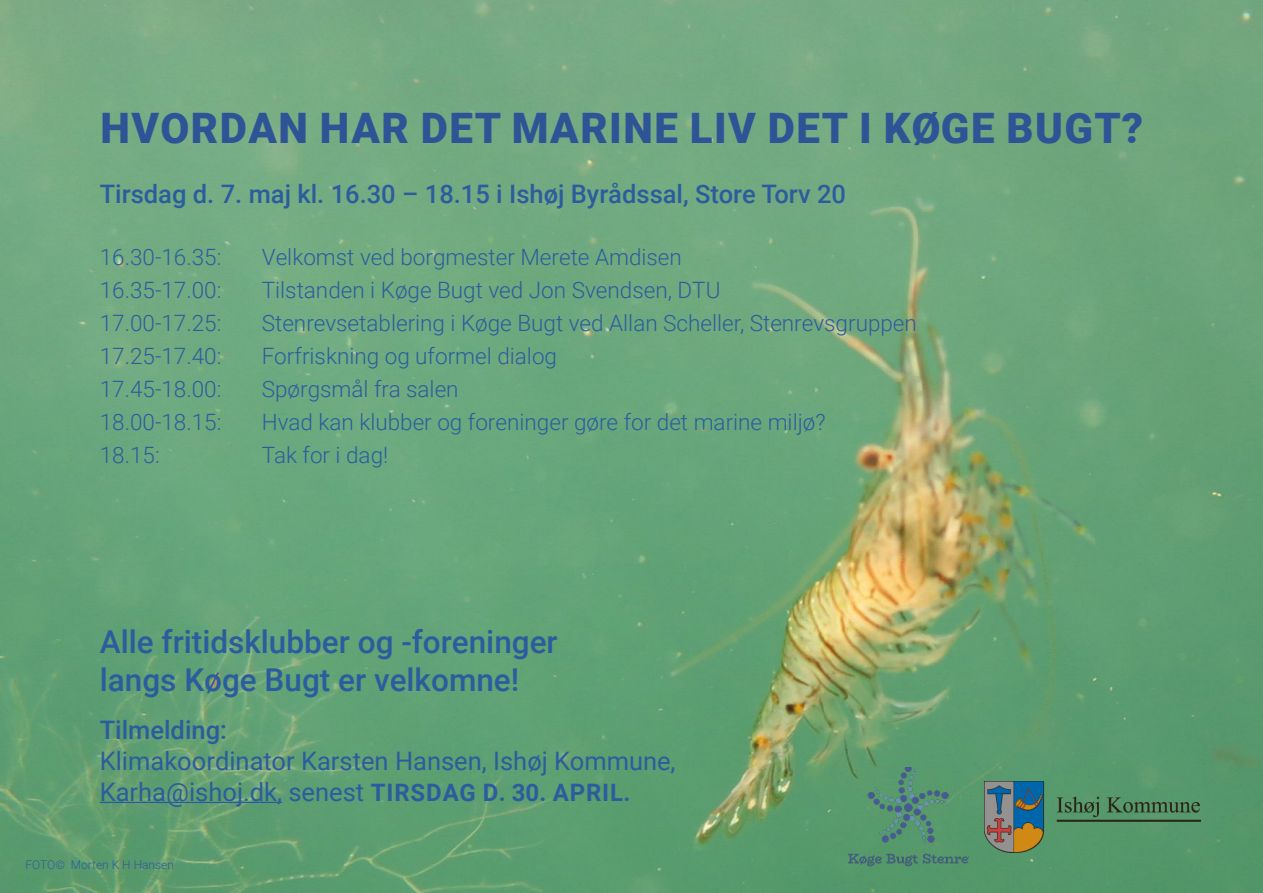
<style>
.page{position:relative;width:1263px;height:893px;background:#fff}
.page>*{position:absolute;margin:0;border:0;box-sizing:border-box;transform-origin:0 0}
.t1{font:900 42px "Roboto";letter-spacing:.035em;color:#2f5496}
.t2{font:500 31.5px/37.8px "Roboto";color:#2b5d9e}
.t3{font:25.5px "Roboto";color:#2b5d9e}
.t4{font:500 25.5px "Roboto";color:#2b5d9e}
.t5{font:300 22.5px "Roboto";color:#2b5d9e}
.t6{font:300 12px "Roboto";color:#2b5d9e}
.s1{font-weight:700;font-size:24px}
</style>
<div class="page">
<img style="left:0;top:0;width:1263px;height:893px">
<hr style="left:100px;top:802px;width:182px;height:1px;background:#2b5d9e">
<img style="left:842px;top:767px;width:126px;height:109px">
<img style="left:984px;top:782px;width:216px;height:71px">
<p class="t1" style="left:101px;top:99px;width:1044px">HVORDAN HAR DET MARINE LIV DET I KØGE BUGT?</p>
<p class="t4" style="left:100px;top:176px;width:748px">Tirsdag d. 7. maj kl. 16.30 – 18.15 i Ishøj Byrådssal, Store Torv 20</p>
<p class="t5" style="left:100px;top:241px;width:123px">16.30-16.35:</p>
<p class="t5" style="left:262px;top:241px;width:422px">Velkomst ved borgmester Merete Amdisen</p>
<p class="t5" style="left:100px;top:274px;width:123px">16.35-17.00:</p>
<p class="t5" style="left:262px;top:274px;width:460px">Tilstanden i Køge Bugt ved Jon Svendsen, DTU</p>
<p class="t5" style="left:100px;top:307px;width:123px">17.00-17.25:</p>
<p class="t5" style="left:262px;top:307px;width:657px">Stenrevsetablering i Køge Bugt ved Allan Scheller, Stenrevsgruppen</p>
<p class="t5" style="left:100px;top:340px;width:123px">17.25-17.40:</p>
<p class="t5" style="left:262px;top:340px;width:297px">Forfriskning og uformel dialog</p>
<p class="t5" style="left:100px;top:373px;width:123px">17.45-18.00:</p>
<p class="t5" style="left:262px;top:373px;width:198px">Spørgsmål fra salen</p>
<p class="t5" style="left:100px;top:406px;width:123px">18.00-18.15:</p>
<p class="t5" style="left:262px;top:406px;width:565px">Hvad kan klubber og foreninger gøre for det marine miljø?</p>
<p class="t5" style="left:100px;top:439px;width:61px">18.15:</p>
<p class="t5" style="left:262px;top:439px;width:128px">Tak for i dag!</p>
<p class="t2" style="left:100px;top:621px;width:459px">Alle fritidsklubber og -foreninger langs Køge Bugt er velkomne!</p>
<p class="t4" style="left:100px;top:712px;width:129px">Tilmelding:</p>
<p class="t3" style="left:100px;top:743px;width:577px">Klimakoordinator Karsten Hansen, Ishøj Kommune,</p>
<p class="t3" style="left:100px;top:774px;width:532px">Karha@ishoj.dk, senest <span class="s1">TIRSDAG D. 30. APRIL.</span></p>
<p class="t6" style="left:26px;top:856px;width:150px">FOTO© Morten K H Hansen</p>
</div>
